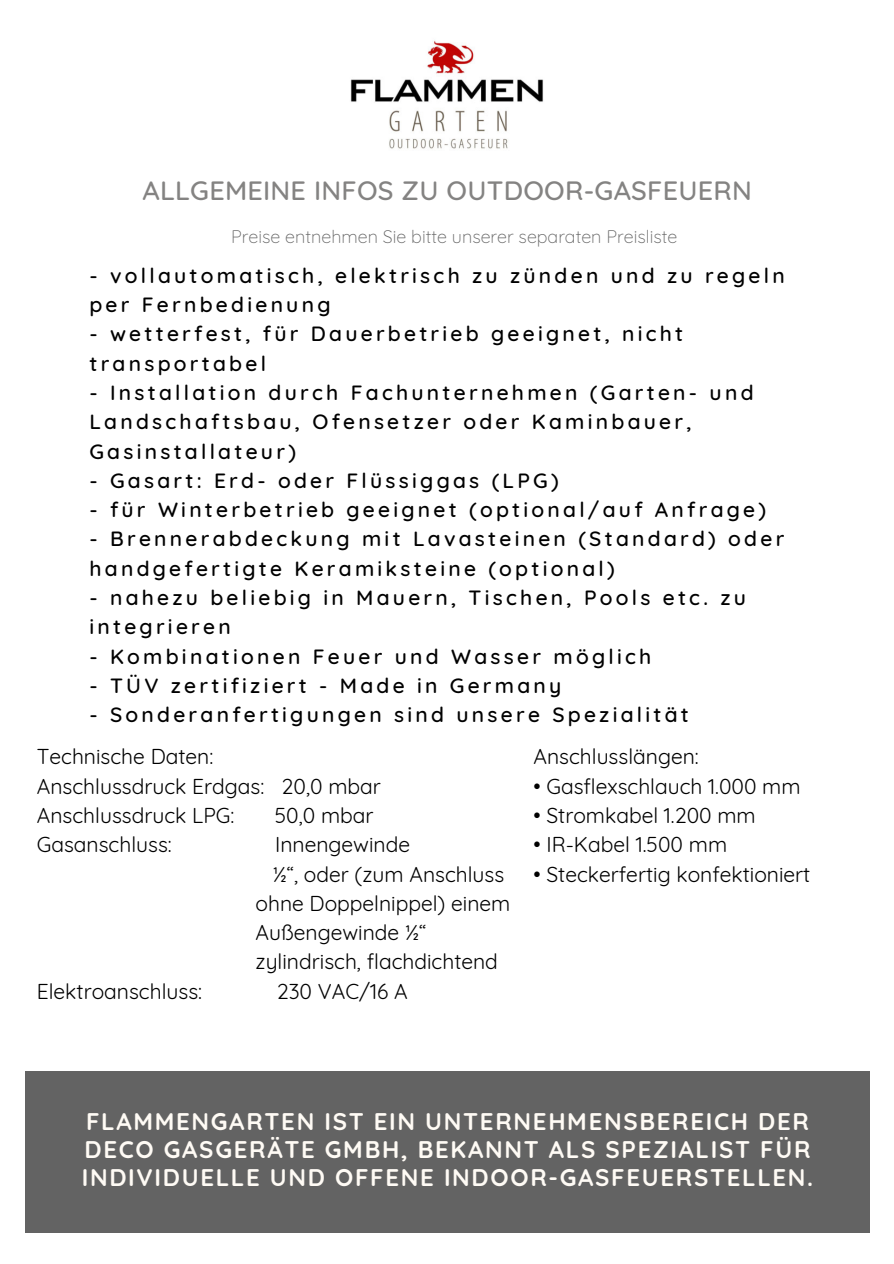
<style>
.page{position:relative;width:894px;height:1264px;background:#fff}
.page>*{position:absolute;margin:0;border:0;box-sizing:border-box;transform-origin:0 0}
.t1{font:500 27px "Quicksand";letter-spacing:.01em;color:#848382}
.t2{font:700 24px/27.9px "Quicksand";letter-spacing:.07em;color:#fffbf5}
.t3{font:500 21px/29.2px "Quicksand";letter-spacing:.155em;color:#000}
.t4{font:21px/29.2px "Quicksand";color:#000}
.t5{font:300 18px "Quicksand";color:#636363}
</style>
<div class="page">
<div style="left:25px;top:1071px;width:843px;height:161px;background:#636363"></div>
<img style="left:350px;top:40px;width:194px;height:109px">
<p class="t1" style="left:142px;top:168px;width:611px">ALLGEMEINE INFOS ZU OUTDOOR-GASFEUERN</p>
<p class="t5" style="left:231px;top:222px;width:447px">Preise entnehmen Sie bitte unserer separaten Preisliste</p>
<p class="t3" style="left:89px;top:259px;width:696px">- vollautomatisch, elektrisch zu zünden und zu regeln per Fernbedienung</p>
<p class="t3" style="left:89px;top:317px;width:595px">- wetterfest, für Dauerbetrieb geeignet, nicht transportabel</p>
<p class="t3" style="left:89px;top:376px;width:665px">- Installation durch Fachunternehmen (Garten- und<br>Landschaftsbau, Ofensetzer oder Kaminbauer,<br>Gasinstallateur)</p>
<p class="t3" style="left:89px;top:464px;width:471px">- Gasart: Erd- oder Flüssiggas (LPG)</p>
<p class="t3" style="left:89px;top:493px;width:678px">- für Winterbetrieb geeignet (optional/auf Anfrage)</p>
<p class="t3" style="left:89px;top:522px;width:696px">- Brennerabdeckung mit Lavasteinen (Standard) oder handgefertigte Keramiksteine (optional)</p>
<p class="t3" style="left:89px;top:581px;width:657px">- nahezu beliebig in Mauern, Tischen, Pools etc. zu integrieren</p>
<p class="t3" style="left:89px;top:639px;width:563px">- Kombinationen Feuer und Wasser möglich</p>
<p class="t3" style="left:89px;top:668px;width:473px">- TÜV zertifiziert - Made in Germany</p>
<p class="t3" style="left:89px;top:698px;width:600px">- Sonderanfertigungen sind unsere Spezialität</p>
<p class="t4" style="left:37px;top:740px;width:345px">Technische Daten:<br>Anschlussdruck Erdgas: 20,0 mbar<br>Anschlussdruck LPG:</p>
<p class="t4" style="left:274px;top:798px;width:100px">50,0 mbar</p>
<p class="t4" style="left:37px;top:828px;width:136px">Gasanschluss:</p>
<p class="t4" style="left:275px;top:828px;width:136px">Innengewinde</p>
<p class="t4" style="left:255px;top:857px;width:256px;text-indent:17px">½“, oder (zum Anschluss ohne Doppelnippel) einem<br>Außengewinde ½“ zylindrisch, flachdichtend</p>
<p class="t4" style="left:37px;top:974px;width:167px">Elektroanschluss:</p>
<p class="t4" style="left:277px;top:974px;width:132px">230 VAC/16 A</p>
<p class="t4" style="left:533px;top:740px;width:167px">Anschlusslängen:</p>
<p class="t4" style="left:533px;top:769px;width:268px">• Gasflexschlauch 1.000 mm</p>
<p class="t4" style="left:533px;top:798px;width:224px">• Stromkabel 1.200 mm</p>
<p class="t4" style="left:533px;top:828px;width:195px">• IR-Kabel 1.500 mm</p>
<p class="t4" style="left:533px;top:857px;width:278px">• Steckerfertig konfektioniert</p>
<p class="t2" style="left:82px;top:1105px;width:732px">FLAMMENGARTEN IST EIN UNTERNEHMENSBEREICH DER<br>DECO GASGERÄTE GMBH, BEKANNT ALS SPEZIALIST FÜR<br>INDIVIDUELLE UND OFFENE INDOOR-GASFEUERSTELLEN.</p>
</div>
